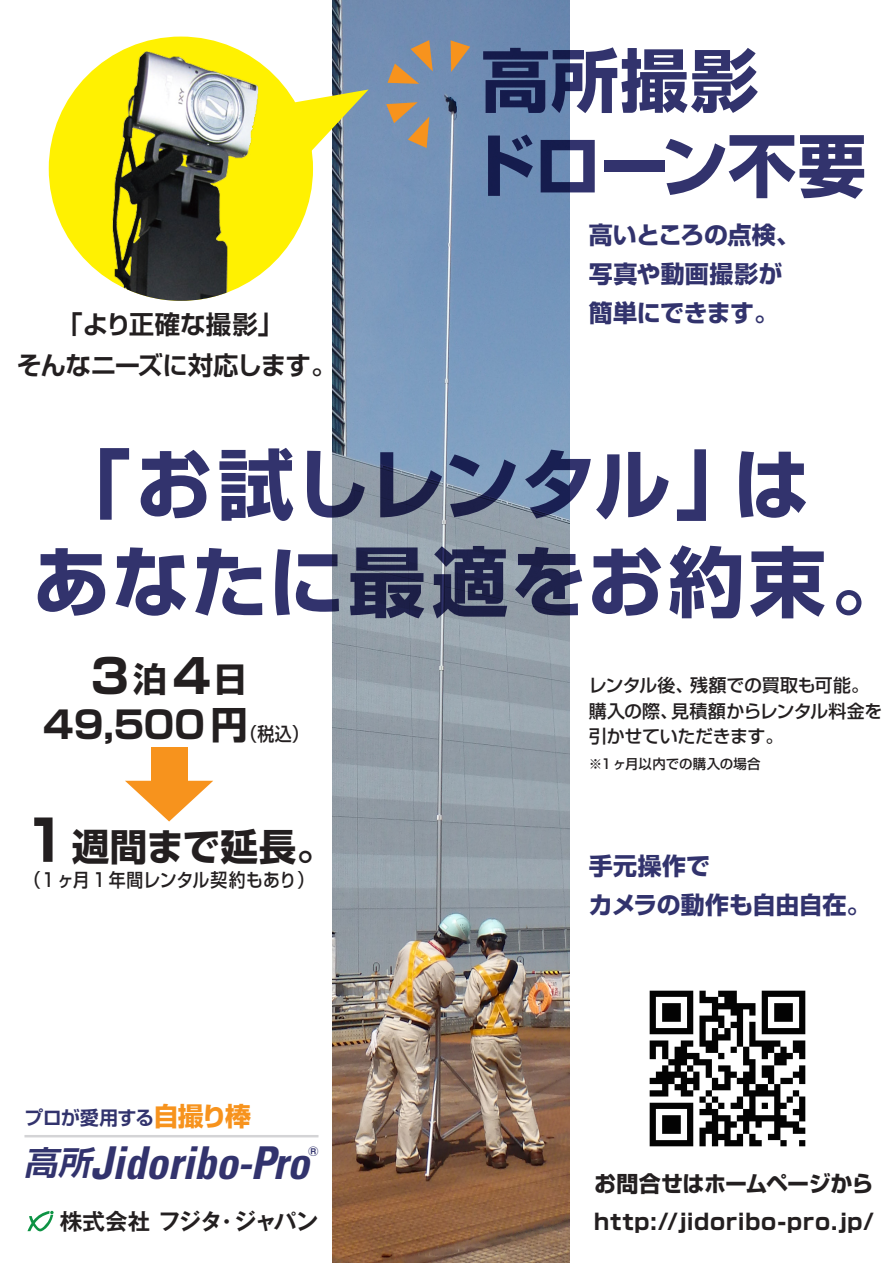
<style>
.page{position:relative;width:893px;height:1263px;background:#fff}
.page>*{position:absolute;margin:0;border:0;box-sizing:border-box;transform-origin:0 0}
.t1{font:700 76.5px/97.5px "Shin Go Pr 5";letter-spacing:.03em;color:#32336d}
.t2{font:700 68.4px/85.2px "Shin Go Pr 5";color:#32336d}
.t3{font:700 46.8px "Shin Go Pr 5";color:#231f20}
.t4{font:italic 700 condensed 45.3px "Univers";letter-spacing:-.005em;color:#32336d}
.t5{font:700 37.5px "Shin Go Pr 5";color:#231f20}
.t6{font:700 25.5px/40.5px "Shin Go Pr 5 De";letter-spacing:-.02em;color:#231f20;text-align:center}
.t7{font:700 24px/39px "Shin Go Pr 5";letter-spacing:-.01em;color:#32336d}
.t8{font:700 22.5px "Gothic MB101 Pr 5 De";letter-spacing:-.04em;color:#231f20}
.t9{font:700 22.05px/38.5px "Shin Go Pr 5";letter-spacing:.025em;color:#231f20}
.t10{font:700 19.2px "Shin Go Pr 5 De";letter-spacing:-.03em;color:#32336d}
.t11{font:500 18.75px "Shin Go Pr 5";letter-spacing:.005em;color:#231f20;scale:.9 1}
.t12{font:500 18px/25.5px "Shin Go Pr 5";letter-spacing:-.015em;color:#231f20}
.t13{font:500 13.5px "Shin Go Pr 5";letter-spacing:.01em;color:#231f20}
.t14{font:700 12px "Shin Go Pr 5 De";color:#32336d}
.s1{font-size:33.75px}
.s2{font-weight:500;font-size:18.75px}
.s3{font-size:56.25px}
.s4{font-family:"Shin Go Pr 5";font-size:25.95px;color:#f7931d}
.s5{font-family:"Shin Go Pr 5 De";font-stretch:normal;font-size:32.7px}
</style>
<div class="page">
<img style="left:333px;top:0;width:237px;height:1263px">
<svg style="left:27px;top:1211px;width:27px;height:21px"></svg>
<hr style="left:24px;top:1135px;width:294px;height:2px;background:#d4d4d6">
<svg style="left:386px;top:102px;width:43px;height:46px;background:#9d9186"></svg>
<svg style="left:387px;top:40px;width:46px;height:44px;background:#9a8f85"></svg>
<svg style="left:451px;top:40px;width:19px;height:32px"></svg>
<div style="left:49px;top:37px;width:264px;height:264px;background:#fff101;border-radius:50%"></div>
<img style="left:112px;top:52px;width:146px;height:249px">
<svg style="left:286px;top:89px;width:83px;height:98px"></svg>
<img style="left:649px;top:990px;width:157px;height:157px">
<div style="left:151px;top:747px;width:36px;height:48px;background:#f7931d"></div>
<svg style="left:125px;top:781px;width:88px;height:40px"></svg>
<h3 class="t6" style="left:17px;top:302px;width:321px">「より正確な撮影」<br>そんなニーズに対応します。</h3>
<h2 class="t2" style="left:468px;top:33px;width:400px">高所撮影<br>ドローン不要</h2>
<h3 class="t7" style="left:589px;top:214px;width:212px">高いところの点検、写真や動画撮影が簡単にできます。</h3>
<h1 class="t1" style="left:34px;top:431px;width:875px">「お試しレンタル」は<br>あなたに最適をお約束。</h1>
<h3 class="t3" style="left:91px;top:639px;width:158px">3<span class="s1">泊</span>4<span class="s1">日</span></h3>
<h3 class="t5" style="left:43px;top:695px;width:267px">49,500円<span class="s2">（税込）</span></h3>
<h3 class="t5" style="left:23px;top:817px;width:312px"><span class="s3">1</span>週間まで延長。</h3>
<p class="t11" style="left:24px;top:865px;width:323px">（1ヶ月 1 年間レンタル契約もあり）</p>
<p class="t10" style="left:24px;top:1102px;width:229px">プロが愛用する<span class="s4">自撮り棒</span></p>
<h3 class="t4" style="left:24px;top:1135px;width:287px"><span class="s5">高所</span>Jidoribo-Pro</h3>
<p class="t14" style="left:308px;top:1142px;width:12px">®</p>
<p class="t8" style="left:60px;top:1202px;width:260px">株式会社 フジタ・ジャパン</p>
<p class="t12" style="left:589px;top:671px;width:295px">レンタル後、残額での買取も可能。購入の際、見積額からレンタル料金を引かせていただきます。</p>
<p class="t13" style="left:589px;top:753px;width:173px">※1ヶ月以内での購入の場合</p>
<h3 class="t7" style="left:589px;top:845px;width:283px">手元操作で<br>カメラの動作も自由自在。</h3>
<p class="t9" style="left:594px;top:1162px;width:281px">お問合せはホームページからhttp://jidoribo-pro.jp/</p>
</div>
